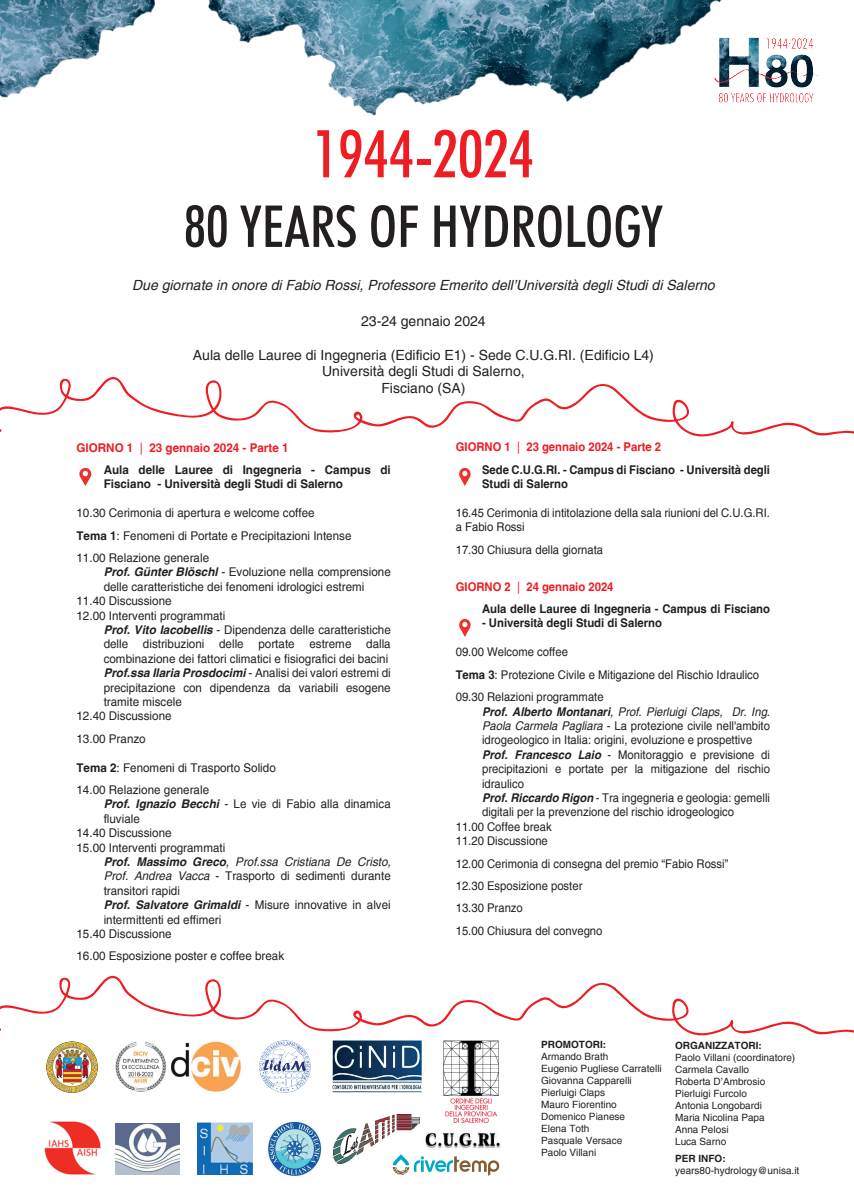
<style>
.page{position:relative;width:854px;height:1202px;background:#fff}
.page>*{position:absolute;margin:0;border:0;box-sizing:border-box;transform-origin:0 0}
.t1{font:500 condensed 66px "Futura BT";color:#ee1d23}
.t2{font:500 condensed 58px "Futura BT";color:#231f20}
.t3{font:14px/16.8px "Helvetica";color:#231f20;text-align:center}
.t4{font:italic 14px "Helvetica";color:#231f20}
.t5{font:12px/22.4px "Helvetica";color:#231f20}
.t6{font:12px/22.4px "Helvetica";color:#231f20;scale:.94 1}
.t7{font:700 12px/22.4px "Helvetica";color:#231f20;scale:.94 1}
.t8{font:700 12px/22.4px "Helvetica";color:#231f20}
.t9{font:italic 12px "Helvetica";color:#231f20;scale:.94 1}
.t10{font:italic 12px "Helvetica";color:#231f20}
.t11{font:10px/12px "Helvetica";color:#231f20}
.t12{font:700 10px "Helvetica";color:#231f20}
.s1{color:#ee1d23}
.s2{font-weight:400;color:#ee1d23}
.s3{font-weight:700}
.s4{font-weight:700;font-style:italic}
.s5{font-style:italic}
</style>
<div class="page">
<img style="left:79px;top:467px;width:13px;height:19px">
<img style="left:459px;top:467px;width:12px;height:19px">
<img style="left:459px;top:618px;width:12px;height:19px">
<svg style="left:0;top:975px;width:853px;height:61px"></svg>
<img style="left:0;top:0;width:642px;height:116px">
<img style="left:114px;top:1039px;width:128px;height:55px">
<img style="left:45px;top:1040px;width:54px;height:53px">
<img style="left:332px;top:1040px;width:89px;height:52px">
<img style="left:197px;top:1122px;width:56px;height:52px">
<img style="left:259px;top:1040px;width:52px;height:52px">
<img style="left:44px;top:1121px;width:57px;height:54px">
<img style="left:116px;top:1123px;width:63px;height:51px">
<img style="left:266px;top:1121px;width:56px;height:56px">
<img style="left:334px;top:1115px;width:85px;height:48px">
<img style="left:425px;top:1131px;width:77px;height:17px">
<img style="left:642px;top:0;width:176px;height:103px">
<svg style="left:0;top:377px;width:853px;height:60px"></svg>
<img style="left:439px;top:1039px;width:68px;height:84px">
<img style="left:388px;top:1151px;width:112px;height:25px">
<h1 class="t1" style="left:312px;top:114px;width:223px">1944-2024</h1>
<h2 class="t2" style="left:184px;top:191px;width:480px">80 YEARS OF HYDROLOGY</h2>
<p class="t4" style="left:132px;top:277px;width:584px">Due giornate in onore di Fabio Rossi, Professore Emerito dell’Università degli Studi di Salerno</p>
<p class="t3" style="left:361px;top:313px;width:126px">23-24 gennaio 2024</p>
<p class="t3" style="left:193px;top:347px;width:462px">Aula delle Lauree di Ingegneria (Edificio E1) - Sede C.U.G.RI. (Edificio L4)<br>Università degli Studi di Salerno,<br>Fisciano (SA)</p>
<p class="t8" style="left:104px;top:437px;width:288px;text-indent:-27px"><span class="s1">GIORNO 1</span> <span class="s2">|</span> <span class="s1">23 gennaio 2024 - Parte 1<br></span>Aula delle Lauree di Ingegneria - Campus di</p>
<p class="t8" style="left:104px;top:474px;width:241px">Fisciano - Università degli Studi di Salerno</p>
<p class="t5" style="left:76px;top:502px;width:276px">10.30 Cerimonia di apertura e welcome coffee<br><span class="s3">Tema 1</span>: Fenomeni di Portate e Precipitazioni Intense<br>11.00 Relazione generale</p>
<p class="t5" style="left:104px;top:561px;width:288px"><span class="s4">Prof. Günter Blöschl</span> - Evoluzione nella comprensione</p>
<p class="t5" style="left:104px;top:576px;width:262px">delle caratteristiche dei fenomeni idrologici estremi</p>
<p class="t5" style="left:76px;top:590px;width:97px">11.40 Discussione</p>
<p class="t5" style="left:76px;top:605px;width:150px">12.00 Interventi programmati</p>
<p class="t5" style="left:104px;top:619px;width:288px"><span class="s4">Prof. Vito Iacobellis</span> - Dipendenza delle caratteristiche</p>
<p class="t5" style="left:104px;top:633px;width:288px">delle distribuzioni delle portate estreme dalla</p>
<p class="t5" style="left:104px;top:648px;width:286px">combinazione dei fattori climatici e fisiografici dei bacini</p>
<p class="t5" style="left:104px;top:662px;width:288px"><span class="s4">Prof.ssa Ilaria Prosdocimi</span> - Analisi dei valori estremi di</p>
<p class="t5" style="left:104px;top:677px;width:288px">precipitazione con dipendenza da variabili esogene</p>
<p class="t5" style="left:104px;top:691px;width:80px">tramite miscele</p>
<p class="t5" style="left:76px;top:705px;width:97px">12.40 Discussione</p>
<p class="t5" style="left:76px;top:728px;width:71px">13.00 Pranzo</p>
<p class="t5" style="left:76px;top:757px;width:201px"><span class="s3">Tema 2</span>: Fenomeni di Trasporto Solido<br>14.00 Relazione generale</p>
<p class="t5" style="left:104px;top:793px;width:288px"><span class="s4">Prof. Ignazio Becchi</span> - Le vie di Fabio alla dinamica</p>
<p class="t5" style="left:104px;top:808px;width:38px">fluviale</p>
<p class="t5" style="left:76px;top:822px;width:97px">14.40 Discussione</p>
<p class="t5" style="left:76px;top:837px;width:150px">15.00 Interventi programmati</p>
<p class="t10" style="left:104px;top:855px;width:288px"><span class="s3">Prof. Massimo Greco</span>, Prof.ssa Cristiana De Cristo,</p>
<p class="t5" style="left:104px;top:865px;width:288px"><span class="s5">Prof. Andrea Vacca</span> - Trasporto di sedimenti durante</p>
<p class="t5" style="left:104px;top:880px;width:78px">transitori rapidi</p>
<p class="t5" style="left:104px;top:894px;width:288px"><span class="s4">Prof. Salvatore Grimaldi</span> - Misure innovative in alvei</p>
<p class="t5" style="left:104px;top:909px;width:119px">intermittenti ed effimeri</p>
<p class="t5" style="left:76px;top:923px;width:97px">15.40 Discussione</p>
<p class="t5" style="left:76px;top:945px;width:209px">16.00 Esposizione poster e coffee break</p>
<p class="t7" style="left:482px;top:437px;width:308px;text-indent:-26px"><span class="s1">GIORNO 1</span> <span class="s2">|</span> <span class="s1">23 gennaio 2024 - Parte 2<br></span>Sede C.U.G.RI. - Campus di Fisciano - Università degli</p>
<p class="t7" style="left:482px;top:473px;width:93px">Studi di Salerno</p>
<p class="t6" style="left:455px;top:506px;width:336px;line-height:14.4px">16.45 Cerimonia di intitolazione della sala riunioni del C.U.G.RI. a Fabio Rossi</p>
<p class="t6" style="left:455px;top:539px;width:158px">17.30 Chiusura della giornata</p>
<p class="t7" style="left:482px;top:576px;width:308px;text-indent:-26px"><span class="s1">GIORNO 2</span> <span class="s2">|</span> <span class="s1">24 gennaio 2024<br></span>Aula delle Lauree di Ingegneria - Campus di Fisciano</p>
<p class="t7" style="left:482px;top:613px;width:193px">- Università degli Studi di Salerno</p>
<p class="t6" style="left:455px;top:641px;width:324px">09.00 Welcome coffee<br><span class="s3">Tema 3</span>: Protezione Civile e Mitigazione del Rischio Idraulico<br>09.30 Relazioni programmate</p>
<p class="t9" style="left:482px;top:704px;width:308px"><span class="s3">Prof. Alberto Montanari</span>, Prof. Pierluigi Claps, Dr. Ing.</p>
<p class="t6" style="left:482px;top:715px;width:308px"><span class="s5">Paola Carmela Pagliara</span> - La protezione civile nell'ambito</p>
<p class="t6" style="left:482px;top:729px;width:289px">idrogeologico in Italia: origini, evoluzione e prospettive</p>
<p class="t6" style="left:482px;top:744px;width:308px"><span class="s4">Prof. Francesco Laio</span> - Monitoraggio e previsione di</p>
<p class="t6" style="left:482px;top:758px;width:308px">precipitazioni e portate per la mitigazione del rischio</p>
<p class="t6" style="left:482px;top:772px;width:46px">idraulico</p>
<p class="t6" style="left:482px;top:787px;width:308px"><span class="s4">Prof. Riccardo Rigon</span> - Tra ingegneria e geologia: gemelli</p>
<p class="t6" style="left:482px;top:801px;width:269px">digitali per la prevenzione del rischio idrogeologico</p>
<p class="t6" style="left:455px;top:816px;width:103px">11.00 Coffee break</p>
<p class="t6" style="left:455px;top:830px;width:99px">11.20 Discussione</p>
<p class="t6" style="left:455px;top:852px;width:291px">12.00 Cerimonia di consegna del premio “Fabio Rossi”<br>12.30 Esposizione poster<br>13.30 Pranzo<br>15.00 Chiusura del convegno</p>
<p class="t12" style="left:541px;top:1039px;width:66px">PROMOTORI:</p>
<p class="t11" style="left:541px;top:1051px;width:122px">Armando Brath<br>Eugenio Pugliese Carratelli<br>Giovanna Capparelli<br>Pierluigi Claps<br>Mauro Fiorentino<br>Domenico Pianese<br>Elena Toth<br>Pasquale Versace<br>Paolo Villani</p>
<p class="t12" style="left:675px;top:1039px;width:88px">ORGANIZZATORI:</p>
<p class="t11" style="left:675px;top:1052px;width:122px">Paolo Villani (coordinatore)<br>Carmela Cavallo<br>Roberta D’Ambrosio<br>Pierluigi Furcolo<br>Antonia Longobardi<br>Maria Nicolina Papa<br>Anna Pelosi<br>Luca Sarno</p>
<p class="t12" style="left:675px;top:1153px;width:52px">PER INFO:</p>
<p class="t11" style="left:675px;top:1165px;width:126px">years80-hydrology@unisa.it</p>
</div>
